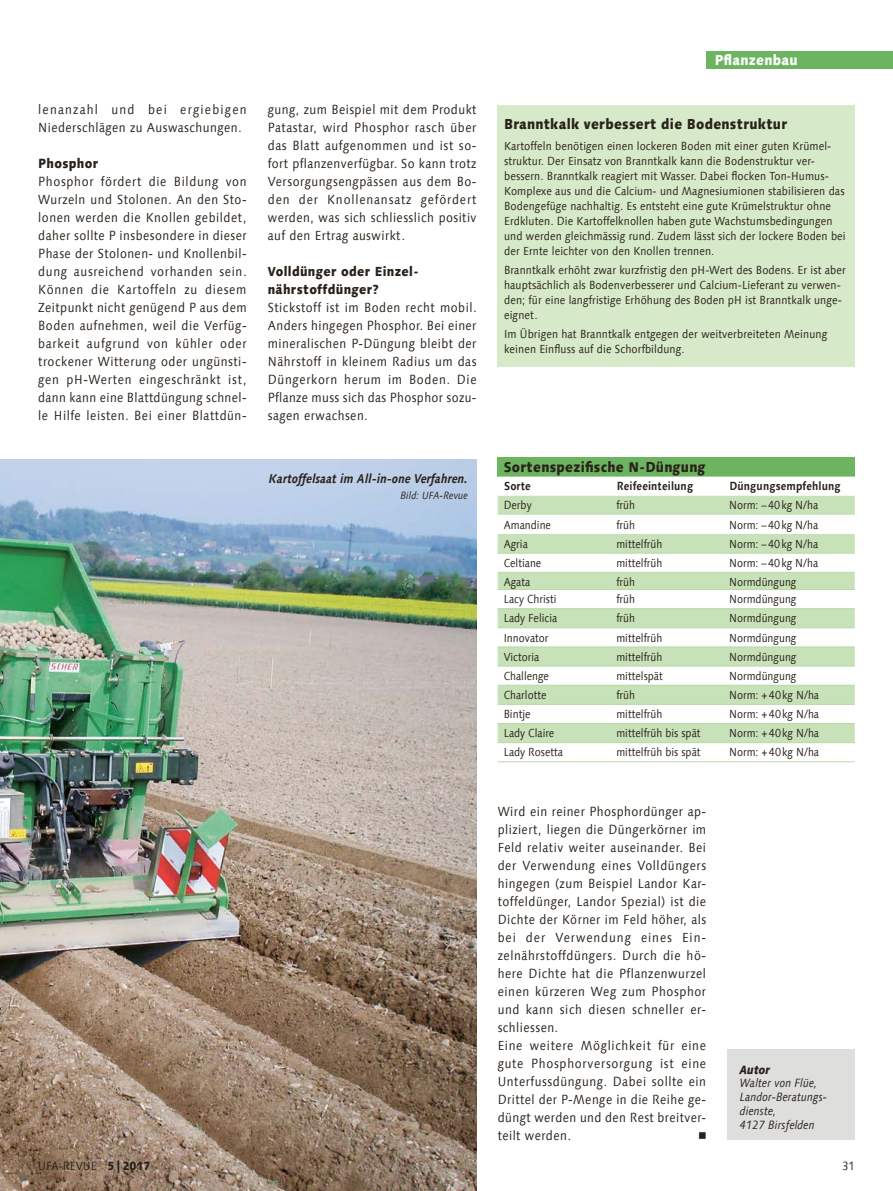
<style>
.page{position:relative;width:893px;height:1191px;background:#fff}
.page>*{position:absolute;margin:0;border:0;box-sizing:border-box;transform-origin:0 0}
.t1{font:800 14.25px "Linotype Syntax Com";letter-spacing:.02em;color:#29211a;scale:.9 1}
.t2{font:800 14.25px "Linotype Syntax Com";letter-spacing:.025em;color:#fff;scale:.9 1}
.t3{font:13.2px/18px "Linotype Syntax Com";letter-spacing:.04em;color:#29211a;text-align:justify;scale:.9 1}
.t4{font:800 13.2px/18px "Linotype Syntax Com";letter-spacing:.025em;color:#29211a;scale:.9 1}
.t5{font:13.2px "Universal Std Newswith Comm Pi";color:#29211a}
.t6{font:italic 700 12.75px "Linotype Syntax Com";letter-spacing:.005em;color:#29211a;scale:.9 1}
.t7{font:italic 12px/14px "Linotype Syntax Com";color:#29211a;scale:.9 1}
.t8{font:12px "Linotype Syntax Com";color:#29211a;scale:.9 1}
.t9{font:italic 800 12px "Linotype Syntax Com";color:#29211a;scale:.9 1}
.t10{font:12px "Linotype Syntax Com";color:#29211a;scale:.88 1}
.t11{font:11.7px/15px "Linotype Syntax Com";letter-spacing:.01em;color:#29211a;scale:.9 1}
.t12{font:11.7px "Linotype Syntax Com";letter-spacing:.01em;color:#29211a;scale:.88 1}
.t13{font:700 11.7px "Linotype Syntax Com";letter-spacing:.01em;color:#29211a;scale:.9 1}
.t14{font:italic 10.5px "Linotype Syntax Com";color:#29211a;scale:.9 1}
.s1{font-weight:800}
</style>
<div class="page">
<img style="left:0;top:459px;width:476px;height:732px">
<div style="left:706px;top:51px;width:187px;height:17px;background:#6cb460"></div>
<div style="left:727px;top:1049px;width:128px;height:91px;background:#dededd"></div>
<div style="left:498px;top:457px;width:357px;height:19px;background:#6cb460"></div>
<svg style="left:498px;top:476px;width:357px;height:268px"></svg>
<svg style="left:498px;top:496px;width:357px;height:246px;fill:#c7e1b8"></svg>
<hr style="left:498px;top:553px;width:112px;height:1px;background:#b9d9a7">
<hr style="left:610px;top:553px;width:113px;height:1px;background:#b9d9a7">
<hr style="left:723px;top:553px;width:132px;height:1px;background:#b9d9a7">
<hr style="left:498px;top:572px;width:112px;height:1px;background:#b9d9a7">
<hr style="left:610px;top:572px;width:113px;height:1px;background:#b9d9a7">
<hr style="left:723px;top:572px;width:132px;height:1px;background:#b9d9a7">
<hr style="left:498px;top:589px;width:112px;height:1px;background:#b9d9a7">
<hr style="left:610px;top:589px;width:113px;height:1px;background:#b9d9a7">
<hr style="left:723px;top:589px;width:132px;height:1px;background:#b9d9a7">
<hr style="left:498px;top:608px;width:112px;height:1px;background:#b9d9a7">
<hr style="left:610px;top:608px;width:113px;height:1px;background:#b9d9a7">
<hr style="left:723px;top:608px;width:132px;height:1px;background:#b9d9a7">
<hr style="left:498px;top:627px;width:112px;height:1px;background:#b9d9a7">
<hr style="left:610px;top:627px;width:113px;height:1px;background:#b9d9a7">
<hr style="left:723px;top:627px;width:132px;height:1px;background:#b9d9a7">
<hr style="left:498px;top:646px;width:112px;height:1px;background:#b9d9a7">
<hr style="left:610px;top:646px;width:113px;height:1px;background:#b9d9a7">
<hr style="left:723px;top:646px;width:132px;height:1px;background:#b9d9a7">
<hr style="left:498px;top:665px;width:112px;height:1px;background:#b9d9a7">
<hr style="left:610px;top:665px;width:113px;height:1px;background:#b9d9a7">
<hr style="left:723px;top:665px;width:132px;height:1px;background:#b9d9a7">
<hr style="left:498px;top:685px;width:112px;height:1px;background:#b9d9a7">
<hr style="left:610px;top:685px;width:113px;height:1px;background:#b9d9a7">
<hr style="left:723px;top:685px;width:132px;height:1px;background:#b9d9a7">
<hr style="left:498px;top:704px;width:112px;height:1px;background:#b9d9a7">
<hr style="left:610px;top:704px;width:113px;height:1px;background:#b9d9a7">
<hr style="left:723px;top:704px;width:132px;height:1px;background:#b9d9a7">
<hr style="left:498px;top:723px;width:112px;height:1px;background:#b9d9a7">
<hr style="left:610px;top:723px;width:113px;height:1px;background:#b9d9a7">
<hr style="left:723px;top:723px;width:132px;height:1px;background:#b9d9a7">
<hr style="left:498px;top:742px;width:112px;height:1px;background:#b9d9a7">
<hr style="left:610px;top:742px;width:113px;height:1px;background:#b9d9a7">
<hr style="left:723px;top:742px;width:132px;height:1px;background:#b9d9a7">
<hr style="left:498px;top:761px;width:112px;height:1px;background:#b9d9a7">
<hr style="left:610px;top:761px;width:113px;height:1px;background:#b9d9a7">
<hr style="left:723px;top:761px;width:132px;height:1px;background:#b9d9a7">
<div style="left:498px;top:105px;width:357px;height:262px;background:#d6e9c9"></div>
<p class="t3" style="left:38px;top:100px;width:233px">lenanzahl und bei ergiebigen<br>Niederschlägen zu Auswaschungen.</p>
<p class="t4" style="left:38px;top:154px;width:68px">Phosphor</p>
<p class="t3" style="left:38px;top:172px;width:233px">Phosphor fördert die Bildung von Wurzeln und Stolonen. An den Sto&shy;lonen werden die Knollen gebildet, daher sollte P insbesondere in dieser Phase der Stolonen- und Knollenbil&shy;dung ausreichend vorhanden sein.<br>Können die Kartoffeln zu diesem Zeitpunkt nicht genügend P aus dem Boden aufnehmen, weil die Verfüg&shy;barkeit aufgrund von kühler oder trockener Witterung oder ungünsti&shy;gen pH-Werten eingeschränkt ist, dann kann eine Blattdüngung schnel&shy;le Hilfe leisten. Bei einer Blattdün-</p>
<p class="t3" style="left:268px;top:100px;width:233px">gung, zum Beispiel mit dem Produkt Patastar, wird Phosphor rasch über das Blatt aufgenommen und ist so&shy;fort pflanzenverfügbar. So kann trotz Versorgungsengpässen aus dem Bo&shy;den der Knollenansatz gefördert werden, was sich schliesslich positiv auf den Ertrag auswirkt.</p>
<p class="t4" style="left:268px;top:262px;width:167px">Volldünger oder Einzel&shy;nährstoffdünger?</p>
<p class="t3" style="left:268px;top:298px;width:233px">Stickstoff ist im Boden recht mobil.<br>Anders hingegen Phosphor. Bei einer mineralischen P-Düngung bleibt der Nährstoff in kleinem Radius um das Düngerkorn herum im Boden. Die Pflanze muss sich das Phosphor sozu&shy;sagen erwachsen.</p>
<p class="t6" style="left:269px;top:470px;width:223px">Kartoffelsaat im All-in-one Verfahren.</p>
<p class="t14" style="left:401px;top:489px;width:76px">Bild: UFA-Revue</p>
<p class="t2" style="left:715px;top:51px;width:94px">Pflanzenbau</p>
<p class="t1" style="left:504px;top:114px;width:316px">Branntkalk verbessert die Bodenstruktur</p>
<p class="t11" style="left:504px;top:138px;width:381px">Kartoffeln benötigen einen lockeren Boden mit einer guten Krümel&shy;struktur. Der Einsatz von Branntkalk kann die Bodenstruktur ver&shy;bessern. Branntkalk reagiert mit Wasser. Dabei flocken Ton-Humus-Komplexe aus und die Calcium- und Magnesiumionen stabilisieren das Bodengefüge nachhaltig. Es entsteht eine gute Krümelstruktur ohne Erdkluten. Die Kartoffelknollen haben gute Wachstumsbedingungen und werden gleichmässig rund. Zudem lässt sich der lockere Boden bei der Ernte leichter von den Knollen trennen.</p>
<p class="t11" style="left:504px;top:262px;width:381px">Branntkalk erhöht zwar kurzfristig den pH-Wert des Bodens. Er ist aber hauptsächlich als Bodenverbesserer und Calcium-Lieferant zu verwen&shy;den; für eine langfristige Erhöhung des Boden pH ist Branntkalk unge&shy;eignet.</p>
<p class="t11" style="left:504px;top:327px;width:361px">Im Übrigen hat Branntkalk entgegen der weitverbreiteten Meinung keinen Einfluss auf die Schorfbildung.</p>
<p class="t1" style="left:504px;top:457px;width:226px">Sortenspezifische N-Düngung</p>
<p class="t13" style="left:504px;top:479px;width:31px">Sorte</p>
<p class="t13" style="left:617px;top:479px;width:86px">Reifeeinteilung</p>
<p class="t13" style="left:729px;top:479px;width:125px">Düngungsempfehlung</p>
<p class="t12" style="left:504px;top:498px;width:33px">Derby</p>
<p class="t12" style="left:616px;top:498px;width:23px">früh</p>
<p class="t12" style="left:729px;top:498px;width:103px">Norm: –40kg N/ha</p>
<p class="t12" style="left:504px;top:517px;width:55px">Amandine</p>
<p class="t12" style="left:616px;top:517px;width:23px">früh</p>
<p class="t12" style="left:729px;top:517px;width:103px">Norm: –40kg N/ha</p>
<p class="t12" style="left:504px;top:536px;width:29px">Agria</p>
<p class="t12" style="left:616px;top:536px;width:54px">mittelfrüh</p>
<p class="t12" style="left:729px;top:536px;width:103px">Norm: –40kg N/ha</p>
<p class="t12" style="left:504px;top:555px;width:44px">Celtiane</p>
<p class="t12" style="left:616px;top:555px;width:54px">mittelfrüh</p>
<p class="t12" style="left:729px;top:555px;width:103px">Norm: –40kg N/ha</p>
<p class="t12" style="left:504px;top:574px;width:32px">Agata</p>
<p class="t12" style="left:616px;top:574px;width:23px">früh</p>
<p class="t12" style="left:729px;top:574px;width:78px">Normdüngung</p>
<p class="t12" style="left:504px;top:592px;width:62px">Lacy Christi</p>
<p class="t12" style="left:616px;top:592px;width:23px">früh</p>
<p class="t12" style="left:729px;top:592px;width:78px">Normdüngung</p>
<p class="t12" style="left:504px;top:611px;width:62px">Lady Felicia</p>
<p class="t12" style="left:616px;top:611px;width:23px">früh</p>
<p class="t12" style="left:729px;top:611px;width:78px">Normdüngung</p>
<p class="t12" style="left:504px;top:630px;width:53px">Innovator</p>
<p class="t12" style="left:616px;top:630px;width:54px">mittelfrüh</p>
<p class="t12" style="left:729px;top:630px;width:78px">Normdüngung</p>
<p class="t12" style="left:504px;top:649px;width:42px">Victoria</p>
<p class="t12" style="left:616px;top:649px;width:54px">mittelfrüh</p>
<p class="t12" style="left:729px;top:649px;width:78px">Normdüngung</p>
<p class="t12" style="left:504px;top:668px;width:53px">Challenge</p>
<p class="t12" style="left:616px;top:668px;width:54px">mittelspät</p>
<p class="t12" style="left:729px;top:668px;width:78px">Normdüngung</p>
<p class="t12" style="left:504px;top:687px;width:50px">Charlotte</p>
<p class="t12" style="left:616px;top:687px;width:23px">früh</p>
<p class="t12" style="left:729px;top:687px;width:104px">Norm: +40kg N/ha</p>
<p class="t12" style="left:504px;top:706px;width:32px">Bintje</p>
<p class="t12" style="left:616px;top:706px;width:54px">mittelfrüh</p>
<p class="t12" style="left:729px;top:706px;width:104px">Norm: +40kg N/ha</p>
<p class="t12" style="left:504px;top:726px;width:59px">Lady Claire</p>
<p class="t12" style="left:616px;top:726px;width:97px">mittelfrüh bis spät</p>
<p class="t12" style="left:729px;top:726px;width:104px">Norm: +40kg N/ha</p>
<p class="t12" style="left:504px;top:745px;width:69px">Lady Rosetta</p>
<p class="t12" style="left:616px;top:745px;width:97px">mittelfrüh bis spät</p>
<p class="t12" style="left:729px;top:745px;width:104px">Norm: +40kg N/ha</p>
<p class="t3" style="left:498px;top:802px;width:233px;text-align:left">Wird ein reiner Phosphordünger ap&shy;pliziert, liegen die Düngerkörner im<br>Feld relativ weiter auseinander. Bei der Verwendung eines Volldüngers hingegen (zum Beispiel Landor Kar&shy;toffeldünger, Landor Spezial) ist die<br>Dichte der Körner im Feld höher, als bei der Verwendung eines Ein&shy;zelnährstoffdüngers. Durch die hö&shy;here Dichte hat die Pflanzenwurzel einen kürzeren Weg zum Phosphor und kann sich diesen schneller er&shy;schliessen.<br>Eine weitere Möglichkeit für eine gute Phosphorversorgung ist eine<br>Unterfussdüngung. Dabei sollte ein<br>Drittel der P-Menge in die Reihe ge&shy;düngt werden und den Rest breitver&shy;teilt werden.</p>
<p class="t5" style="left:699px;top:1129px;width:9px">n</p>
<p class="t9" style="left:740px;top:1061px;width:35px">Autor</p>
<p class="t7" style="left:740px;top:1076px;width:99px">Walter von Flüe,<br>Landor-Beratungs&shy;dienste,<br>4127 Birsfelden</p>
<p class="t8" style="left:38px;top:1158px;width:126px">UFA-REVUE <span class="s1">5|2017</span></p>
<p class="t10" style="left:842px;top:1158px;width:16px">31</p>
</div>
